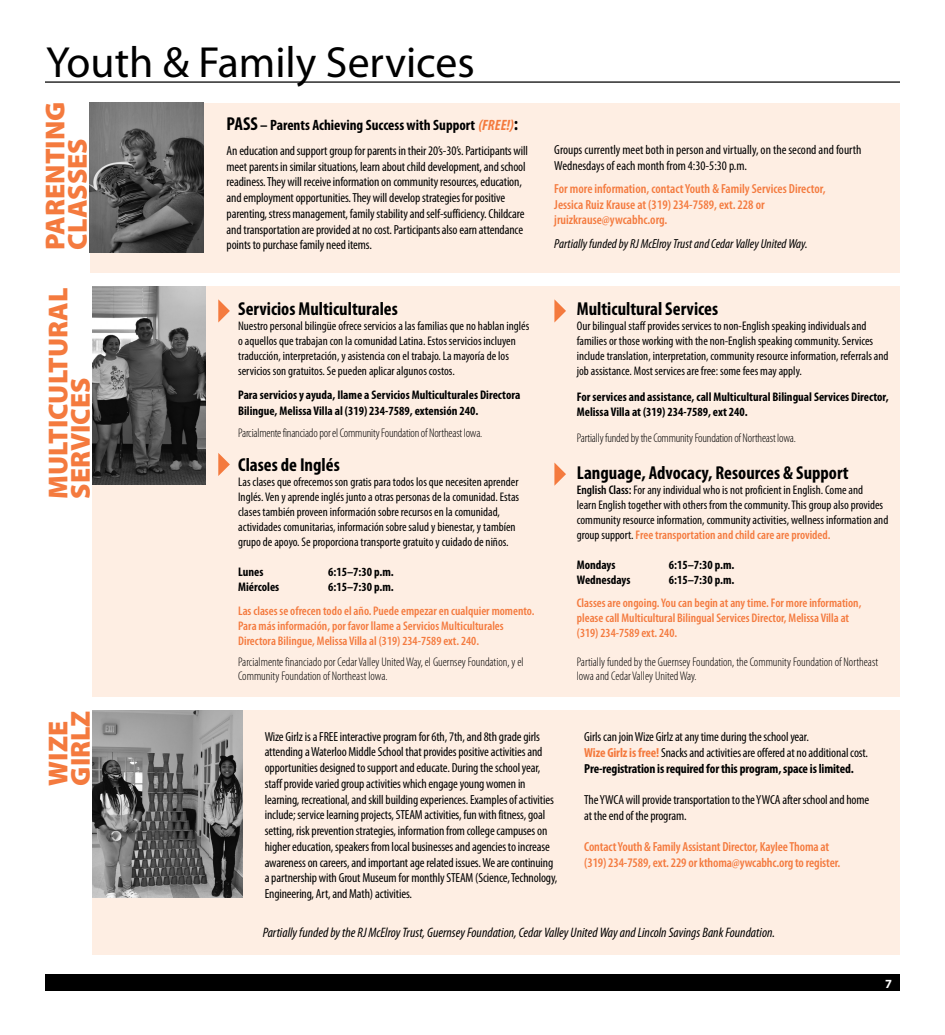
<style>
.page{position:relative;width:945px;height:1035px;background:#fff}
.page>*{position:absolute;margin:0;border:0;box-sizing:border-box;transform-origin:0 0}
.t1{font:43.75px "Myriad Pro";color:#000}
.t2{font:900 27.5px/22.5px "Myriad Pro";color:#f47a3e}
.t3{font:700 condensed 18.75px "Myriad Pro";color:#000}
.t4{font:700 condensed 15px "Myriad Pro";color:#000}
.t5{font:italic condensed 13.75px "Myriad Pro";color:#000}
.t6{font:condensed 13.12px/15.8px "Myriad Pro";letter-spacing:-.01em;color:#000}
.t7{font:600 condensed 13.12px/15.8px "Myriad Pro";letter-spacing:-.005em;color:#f47a3e}
.t8{font:italic condensed 13.12px "Myriad Pro";color:#000}
.t9{font:condensed 12.5px/15px "Myriad Pro";color:#000}
.t10{font:300 condensed 12.5px/13.8px "Myriad Pro";color:#000}
.t11{font:600 condensed 12.5px/15px "Myriad Pro";color:#f47a3e}
.t12{font:700 condensed 12.5px/16.2px "Myriad Pro";color:#000}
.s1{font-size:18.75px}
.s2{font-style:italic;color:#f47a3e}
.s3{font-weight:600}
.s4{font-weight:600;color:#f47a3e}
.s5{font-weight:700;color:#f47a3e}
.s6{font-weight:700}
</style>
<div class="page">
<div style="left:45px;top:974px;width:855px;height:17px;background:#000"></div>
<hr style="left:45px;top:81px;width:855px;height:2px;background:#000">
<div style="left:92px;top:286px;width:808px;height:411px;background:#feeee3"></div>
<div style="left:92px;top:710px;width:808px;height:244px;background:#feeee3"></div>
<div style="left:90px;top:103px;width:809px;height:170px;background:#feeee3"></div>
<img style="left:90px;top:103px;width:114px;height:150px">
<img style="left:92px;top:286px;width:114px;height:198px">
<img style="left:92px;top:711px;width:151px;height:187px">
<svg style="left:554px;top:299px;width:12px;height:24px"></svg>
<svg style="left:218px;top:299px;width:12px;height:24px"></svg>
<svg style="left:554px;top:463px;width:12px;height:23px"></svg>
<svg style="left:218px;top:453px;width:12px;height:23px"></svg>
<h1 class="t1" style="left:46px;top:39px;width:430px">Youth &amp; Family Services</h1>
<h2 class="t2" style="left:44px;top:250px;width:149px;rotate:-90deg">PARENTING<br>CLASSES</h2>
<p class="t4" style="left:227px;top:117px;width:293px"><span class="s1">PASS</span> – Parents Achieving Success with Support <span class="s2">(FREE!)</span><span class="s1">:</span></p>
<p class="t6" style="left:227px;top:143px;width:303px">An education and support group for parents in their 20’s-30’s. Participants will meet parents in similar situations, learn about child development, and school readiness. They will receive information on community resources, education, and employment opportunities. They will develop strategies for positive parenting, stress management, family stability and self-sufficiency. Childcare and transportation are provided at no cost. Participants also earn attendance points to purchase family need items.</p>
<p class="t6" style="left:554px;top:142px;width:309px">Groups currently meet both in person and virtually, on the second and fourth<br>Wednesdays of each month from 4:30-5:30 p.m.</p>
<p class="t7" style="left:554px;top:181px;width:273px">For more information, contact Youth &amp; Family Services Director,<br>Jessica Ruiz Krause at (319) 234-7589, ext. 228 or jruizkrause@ywcabhc.org.</p>
<p class="t8" style="left:554px;top:237px;width:255px">Partially funded by RJ McElroy Trust and Cedar Valley United Way.</p>
<h2 class="t2" style="left:47px;top:499px;width:212px;rotate:-90deg">MULTICULTURAL<br>SERVICES</h2>
<h2 class="t2" style="left:47px;top:786px;width:77px;rotate:-90deg">WIZE<br>GIRLZ</h2>
<h3 class="t3" style="left:238px;top:298px;width:161px">Servicios Multiculturales</h3>
<p class="t9" style="left:238px;top:319px;width:293px">Nuestro personal bilingüe ofrece servicios a las familias que no hablan inglés o aquellos que trabajan con la comunidad Latina. Estos servicios incluyen traducción, interpretación, y asistencia con el trabajo. La mayoría de los servicios son gratuitos. Se pueden aplicar algunos costos.</p>
<p class="t12" style="left:238px;top:387px;width:284px">Para servicios y ayuda, Ilame a Servicios Multiculturales Directora<br>Bilingue, Melissa Villa al (319) 234-7589, extensión 240.</p>
<p class="t10" style="left:238px;top:427px;width:246px">Parcialmente financiado por el Community Foundation of Northeast Iowa.</p>
<h3 class="t3" style="left:238px;top:455px;width:103px">Clases de Inglés</h3>
<p class="t9" style="left:238px;top:475px;width:283px">Las clases que ofrecemos son gratis para todos los que necesiten aprender Inglés. Ven y aprende inglés junto a otras personas de la comunidad. Estas clases también proveen información sobre recursos en la comunidad, actividades comunitarias, información sobre salud y bienestar, y tambíen grupo de apoyo. Se proporciona transporte gratuito y cuidado de niños.</p>
<p class="t12" style="left:238px;top:564px;width:27px">Lunes</p>
<p class="t12" style="left:328px;top:564px;width:67px">6:15–7:30 p.m.</p>
<p class="t12" style="left:238px;top:579px;width:43px">Miércoles</p>
<p class="t12" style="left:328px;top:579px;width:67px">6:15–7:30 p.m.</p>
<p class="t11" style="left:238px;top:604px;width:298px">Las clases se ofrecen todo el año. Puede empezar en cualquier momento.<br>Para más información, por favor llame a Servicios Multiculturales<br>Directora Bilingue, Melissa Villa al (319) 234-7589 ext. 240.</p>
<p class="t10" style="left:238px;top:655px;width:287px">Parcialmente financiado por Cedar Valley United Way, el Guernsey Foundation, y el<br>Community Foundation of Northeast Iowa.</p>
<h3 class="t3" style="left:577px;top:298px;width:143px">Multicultural Services</h3>
<p class="t9" style="left:577px;top:319px;width:313px">Our bilingual staff provides services to non-English speaking individuals and families or those working with the non-English speaking community. Services include translation, interpretation, community resource information, referrals and job assistance. Most services are free: some fees may apply.</p>
<p class="t12" style="left:577px;top:390px;width:313px;line-height:15px">For services and assistance, call Multicultural Bilingual Services Director,<br>Melissa Villa at (319) 234-7589, ext 240.</p>
<p class="t10" style="left:577px;top:432px;width:221px">Partially funded by the Community Foundation of Northeast Iowa.</p>
<h3 class="t3" style="left:577px;top:462px;width:273px">Language, Advocacy, Resources &amp; Support</h3>
<p class="t9" style="left:577px;top:482px;width:313px"><span class="s3">English Class:</span> For any individual who is not proficient in English. Come and<br>learn English together with others from the community. This group also provides community resource information, community activities, wellness information and group support. <span class="s4">Free transportation and child care are provided.</span></p>
<p class="t12" style="left:577px;top:557px;width:40px">Mondays</p>
<p class="t12" style="left:669px;top:557px;width:67px">6:15–7:30 p.m.</p>
<p class="t12" style="left:577px;top:572px;width:55px">Wednesdays</p>
<p class="t12" style="left:669px;top:572px;width:67px">6:15–7:30 p.m.</p>
<p class="t11" style="left:577px;top:596px;width:286px">Classes are ongoing. You can begin at any time. For more information, please call Multicultural Bilingual Services Director, Melissa Villa at (319) 234-7589 ext. 240.</p>
<p class="t10" style="left:577px;top:655px;width:303px">Partially funded by the Guernsey Foundation, the Community Foundation of Northeast<br>Iowa and Cedar Valley United Way.</p>
<p class="t6" style="left:265px;top:729px;width:294px">Wize Girlz is a FREE interactive program for 6th, 7th, and 8th grade girls attending a Waterloo Middle School that provides positive activities and opportunities designed to support and educate. During the school year, staff provide varied group activities which engage young women in learning, recreational, and skill building experiences. Examples of activities include; service learning projects, STEAM activities, fun with fitness, goal setting, risk prevention strategies, information from college campuses on higher education, speakers from local businesses and agencies to increase awareness on careers, and important age related issues. We are continuing a partnership with Grout Museum for monthly STEAM (Science, Technology, Engineering, Art, and Math) activities.</p>
<p class="t6" style="left:584px;top:729px;width:285px">Girls can join Wize Girlz at any time during the school year.<br><span class="s5">Wize Girlz is free!</span> Snacks and activities are offered at no additional cost.<br><span class="s6">Pre-registration is required for this program, space is limited.</span></p>
<p class="t6" style="left:584px;top:792px;width:287px">The YWCA will provide transportation to the YWCA after school and home at the end of the program.</p>
<p class="t7" style="left:584px;top:839px;width:258px">Contact Youth &amp; Family Assistant Director, Kaylee Thoma at (319) 234-7589, ext. 229 or kthoma@ywcabhc.org to register.</p>
<p class="t5" style="left:263px;top:925px;width:514px">Partially funded by the RJ McElroy Trust, Guernsey Foundation, Cedar Valley United Way and Lincoln Savings Bank Foundation.</p>
</div>
